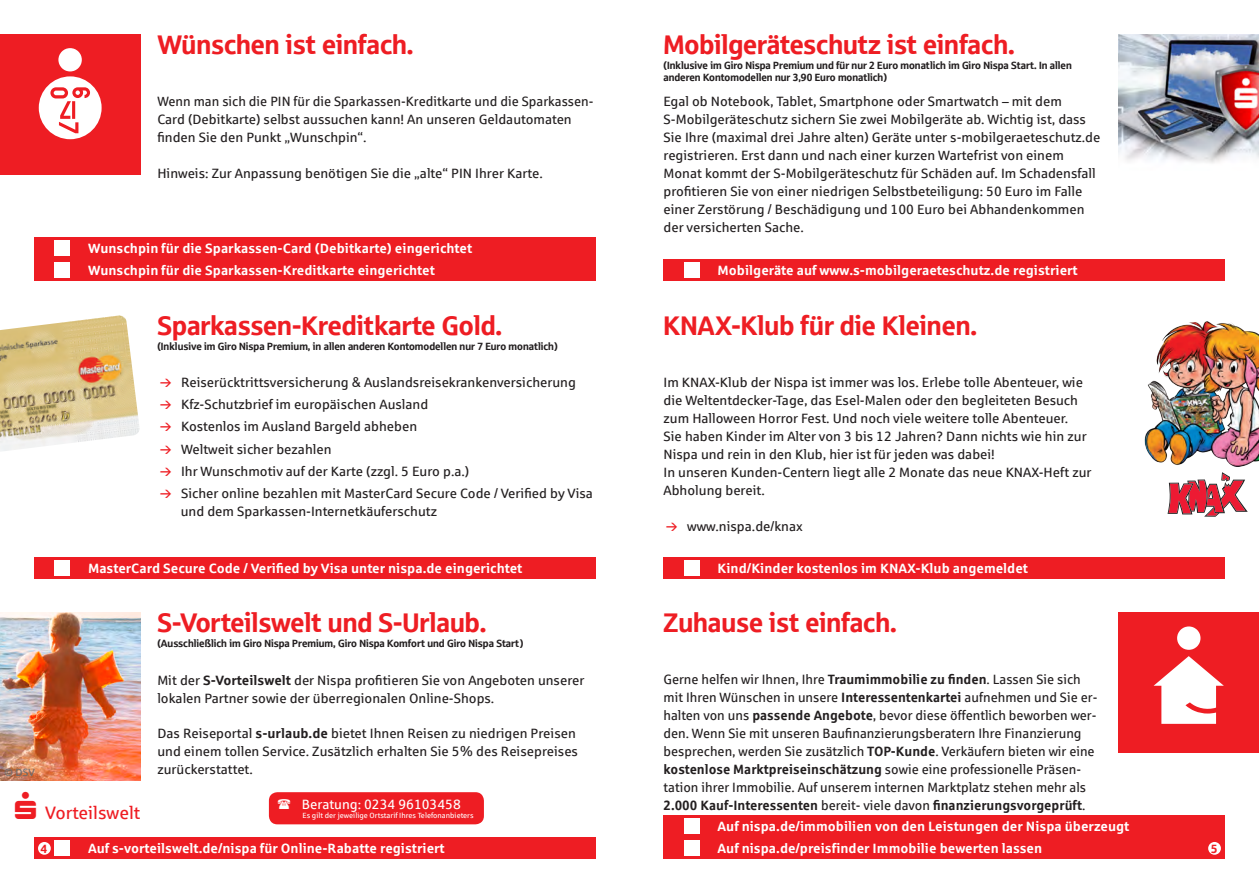
<style>
.page{position:relative;width:1259px;height:893px;background:#fff}
.page>*{position:absolute;margin:0;border:0;box-sizing:border-box;transform-origin:0 0}
.t1{font:27px "Sparkasse Head";color:#ee1d23}
.t2{font:18px "Sparkasse Rg";color:#ee1d23}
.t3{font:13.5px/18px "Sparkasse Rg";color:#231f20}
.t4{font:700 13.5px "Sparkasse Rg";color:#fff}
.t5{font:13.5px "Sparkasse Rg";color:#fff}
.t6{font:700 12px "Sparkasse Rg";color:#ee1d23}
.t7{font:10.5px/12px "Sparkasse Head";color:#231f20}
.t8{font:10.5px "Sparkasse Rg";color:#6c6d70}
.t9{font:7.5px "Sparkasse Rg";color:#fff}
.s1{font-weight:700}
</style>
<div class="page">
<svg style="left:1167px;top:474px;width:80px;height:43px"></svg>
<img style="left:1144px;top:321px;width:115px;height:153px">
<div style="left:663px;top:557px;width:562px;height:21px;background:#ee1d23"></div>
<div style="left:684px;top:560px;width:15px;height:15px;background:#fff"></div>
<div style="left:663px;top:838px;width:562px;height:21px;background:#ee1d23"></div>
<div style="left:684px;top:841px;width:15px;height:15px;background:#fff"></div>
<div style="left:663px;top:815px;width:562px;height:22px;background:#ee1d23"></div>
<div style="left:684px;top:818px;width:15px;height:16px;background:#fff"></div>
<div style="left:34px;top:838px;width:561px;height:21px;background:#ee1d23"></div>
<div style="left:55px;top:841px;width:15px;height:15px;background:#fff"></div>
<div style="left:269px;top:792px;width:215px;height:32px;background:#ee1d23;border-radius:9px"></div>
<img style="left:0;top:612px;width:140px;height:169px">
<div style="left:34px;top:237px;width:561px;height:21px;background:#ee1d23"></div>
<div style="left:55px;top:240px;width:15px;height:15px;background:#fff"></div>
<div style="left:34px;top:259px;width:561px;height:22px;background:#ee1d23"></div>
<div style="left:55px;top:262px;width:15px;height:16px;background:#fff"></div>
<div style="left:0;top:34px;width:140px;height:140px;background:#ee1d23"></div>
<svg style="left:39px;top:48px;width:63px;height:91px"></svg>
<img style="left:0;top:315px;width:140px;height:136px">
<div style="left:34px;top:557px;width:561px;height:21px;background:#ee1d23"></div>
<div style="left:55px;top:560px;width:15px;height:15px;background:#fff"></div>
<img style="left:1118px;top:34px;width:141px;height:129px">
<div style="left:663px;top:259px;width:562px;height:22px;background:#ee1d23"></div>
<div style="left:684px;top:262px;width:15px;height:16px;background:#fff"></div>
<div style="left:38px;top:842px;width:13px;height:13px;background:#fff;border-radius:50%"></div>
<div style="left:1208px;top:842px;width:13px;height:13px;background:#fff;border-radius:50%"></div>
<div style="left:1118px;top:612px;width:141px;height:141px;background:#ee1d23"></div>
<svg style="left:1153px;top:626px;width:70px;height:98px"></svg>
<p class="t1" style="left:157px;top:27px;width:258px">Wünschen ist einfach.</p>
<p class="t3" style="left:157px;top:92px;width:437px">Wenn man sich die PIN für die Sparkassen-Kreditkarte und die Sparkassen-</p>
<p class="t3" style="left:157px;top:110px;width:416px">Card (Debitkarte) selbst aussuchen kann! An unseren Geldautomaten finden Sie den Punkt „Wunschpin“.</p>
<p class="t3" style="left:157px;top:164px;width:387px">Hinweis: Zur Anpassung benötigen Sie die „alte“ PIN Ihrer Karte.</p>
<p class="t4" style="left:88px;top:239px;width:386px">Wunschpin für die Sparkassen-Card (Debitkarte) eingerichtet</p>
<p class="t4" style="left:88px;top:262px;width:348px">Wunschpin für die Sparkassen-Kreditkarte eingerichtet</p>
<p class="t1" style="left:157px;top:308px;width:346px">Sparkassen-Kreditkarte Gold.</p>
<p class="t7" style="left:157px;top:340px;width:402px">(Inklusive im Giro Nispa Premium, in allen anderen Kontomodellen nur 7 Euro monatlich)</p>
<p class="t3" style="left:181px;top:373px;width:396px">Reiserücktrittsversicherung &amp; Auslandsreisekrankenversicherung</p>
<p class="t3" style="left:181px;top:395px;width:249px">Kfz-Schutzbrief im europäischen Ausland</p>
<p class="t3" style="left:181px;top:417px;width:238px">Kostenlos im Ausland Bargeld abheben</p>
<p class="t3" style="left:181px;top:440px;width:152px">Weltweit sicher bezahlen</p>
<p class="t3" style="left:181px;top:462px;width:290px">Ihr Wunschmotiv auf der Karte (zzgl. 5 Euro p.a.)</p>
<p class="t3" style="left:181px;top:484px;width:413px">Sicher online bezahlen mit MasterCard Secure Code / Verified by Visa</p>
<p class="t3" style="left:181px;top:502px;width:258px">und dem Sparkassen-Internetkäuferschutz</p>
<p class="t4" style="left:88px;top:559px;width:436px">MasterCard Secure Code / Verified by Visa unter nispa.de eingerichtet</p>
<p class="t8" style="left:4px;top:766px;width:32px">© DSV</p>
<p class="t1" style="left:157px;top:606px;width:331px">S-Vorteilswelt und S-Urlaub.</p>
<p class="t7" style="left:157px;top:637px;width:367px">(Ausschließlich im Giro Nispa Premium, Giro Nispa Komfort und Giro Nispa Start)</p>
<p class="t3" style="left:157px;top:670px;width:429px">Mit der <span class="s1">S-Vorteilswelt</span> der Nispa profitieren Sie von Angeboten unserer lokalen Partner sowie der überregionalen Online-Shops.</p>
<p class="t3" style="left:157px;top:723px;width:422px">Das Reiseportal <span class="s1">s-urlaub.de</span> bietet Ihnen Reisen zu niedrigen Preisen und einem tollen Service. Zusätzlich erhalten Sie 5% des Reisepreises zurückerstattet.</p>
<p class="t5" style="left:302px;top:796px;width:160px">Beratung: 0234 96103458</p>
<p class="t2" style="left:45px;top:802px;width:97px">Vorteilswelt</p>
<p class="t9" style="left:302px;top:811px;width:173px">Es gilt der jeweilige Ortstarif Ihres Telefonanbieters</p>
<p class="t1" style="left:663px;top:27px;width:353px">Mobilgeräteschutz ist einfach.</p>
<p class="t7" style="left:663px;top:59px;width:410px">(Inklusive im Giro Nispa Premium und für nur 2 Euro monatlich im Giro Nispa Start. In allen anderen Kontomodellen nur 3,90 Euro monatlich)</p>
<p class="t3" style="left:663px;top:92px;width:438px">Egal ob Notebook, Tablet, Smartphone oder Smartwatch – mit dem S-Mobilgeräteschutz sichern Sie zwei Mobilgeräte ab. Wichtig ist, dass Sie Ihre (maximal drei Jahre alten) Geräte unter s-mobilgeraeteschutz.de registrieren. Erst dann und nach einer kurzen Wartefrist von einem Monat kommt der S-Mobilgeräteschutz für Schäden auf. Im Schadensfall profitieren Sie von einer niedrigen Selbstbeteiligung: 50 Euro im Falle einer Zerstörung / Beschädigung und 100 Euro bei Abhandenkommen der versicherten Sache.</p>
<p class="t4" style="left:717px;top:262px;width:362px">Mobilgeräte auf www.s-mobilgeraeteschutz.de registriert</p>
<p class="t1" style="left:663px;top:308px;width:315px">KNAX-Klub für die Kleinen.</p>
<p class="t3" style="left:663px;top:373px;width:421px">Im KNAX-Klub der Nispa ist immer was los. Erlebe tolle Abenteuer, wie die Weltentdecker-Tage, das Esel-Malen oder den begleiteten Besuch zum Halloween Horror Fest. Und noch viele weitere tolle Abenteuer.</p>
<p class="t3" style="left:663px;top:427px;width:425px">Sie haben Kinder im Alter von 3 bis 12 Jahren? Dann nichts wie hin zur<br>Nispa und rein in den Klub, hier ist für jeden was dabei!</p>
<p class="t3" style="left:663px;top:463px;width:429px">In unseren Kunden-Centern liegt alle 2 Monate das neue KNAX-Heft zur<br>Abholung bereit.</p>
<p class="t3" style="left:687px;top:517px;width:117px">www.nispa.de/knax</p>
<p class="t4" style="left:717px;top:559px;width:312px">Kind/Kinder kostenlos im KNAX-Klub angemeldet</p>
<p class="t1" style="left:663px;top:606px;width:235px">Zuhause ist einfach.</p>
<p class="t3" style="left:663px;top:670px;width:435px">Gerne helfen wir Ihnen, Ihre <span class="s1">Traumimmobilie zu finden</span>. Lassen Sie sich mit Ihren Wünschen in unsere <span class="s1">Interessentenkartei</span> aufnehmen und Sie er&shy;halten von uns <span class="s1">passende Angebote</span>, bevor diese öffentlich beworben wer&shy;den. Wenn Sie mit unseren Baufinanzierungsberatern Ihre Finanzierung besprechen, werden Sie zusätzlich <span class="s1">TOP-Kunde</span>. Verkäufern bieten wir eine <span class="s1">kostenlose Marktpreiseinschätzung</span> sowie eine professionelle Präsen&shy;tation ihrer Immobilie. Auf unserem internen Marktplatz stehen mehr als <span class="s1">2.000 Kauf-Interessenten</span> bereit- viele davon <span class="s1">finanzierungsvorgeprüft</span>.</p>
<p class="t4" style="left:717px;top:818px;width:413px">Auf nispa.de/immobilien von den Leistungen der Nispa überzeugt</p>
<p class="t4" style="left:88px;top:840px;width:358px">Auf s-vorteilswelt.de/nispa für Online-Rabatte registriert</p>
<p class="t4" style="left:717px;top:840px;width:326px">Auf nispa.de/preisfinder Immobilie bewerten lassen</p>
<p class="t6" style="left:41px;top:841px;width:8px">4</p>
<p class="t6" style="left:1210px;top:841px;width:8px">5</p>
</div>
